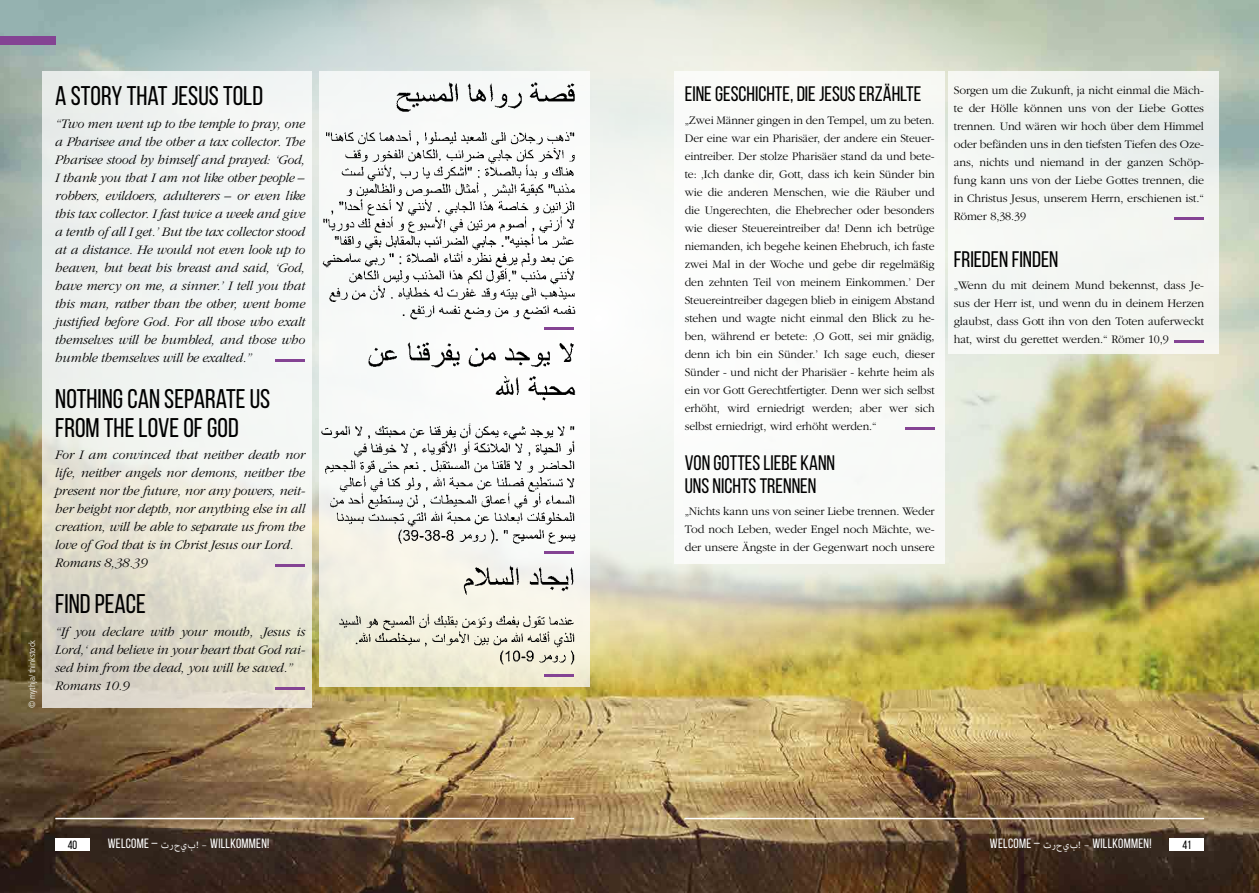
<style>
.page{position:relative;width:1259px;height:893px;background:#fff}
.page>*{position:absolute;margin:0;border:0;box-sizing:border-box;transform-origin:0 0}
.t1{font:27px/28.5px "Bebas Neue";color:#000}
.t2{font:22.5px "Bebas Neue";color:#000}
.t3{font:21px/22.5px "Bebas Neue";color:#000}
.t4{font:italic 300 13.5px/18px "Garamond LT";letter-spacing:-.01em;color:#000;text-align:justify}
.t5{font:13.5px "Bebas Neue";letter-spacing:.02em;color:#fff}
.t6{font:300 12px/18px "Garamond LT";letter-spacing:-.01em;color:#000;text-align:justify}
.t7{font:12px "Bebas Neue";color:#000}
.t8{font:300 condensed 9px "Frutiger LT Std";letter-spacing:-.01em;color:#fff}
.s1{font-family:"Adobe Arabic"}
</style>
<div class="page">
<img style="left:0;top:692px;width:1259px;height:201px">
<div style="left:43px;top:71px;width:268px;height:637px;background:#dfd9cd"></div>
<img style="left:0;top:0;width:1259px;height:692px">
<div style="left:1169px;top:838px;width:35px;height:12px;background:#fff"></div>
<div style="left:55px;top:838px;width:35px;height:12px;background:#fff"></div>
<hr style="left:55px;top:818px;width:519px;height:1px;background:#fff">
<hr style="left:684px;top:818px;width:520px;height:1px;background:#fff">
<div style="left:0;top:36px;width:55px;height:9px;background:#844393"></div>
<hr style="left:905px;top:428px;width:29px;height:2px;background:#844393">
<hr style="left:275px;top:359px;width:30px;height:3px;background:#844393">
<hr style="left:275px;top:565px;width:30px;height:2px;background:#844393">
<hr style="left:275px;top:687px;width:30px;height:3px;background:#844393">
<hr style="left:1174px;top:218px;width:30px;height:2px;background:#844393">
<hr style="left:1174px;top:341px;width:30px;height:2px;background:#844393">
<img style="left:305px;top:70px;width:305px;height:599px">
<hr style="left:544px;top:327px;width:30px;height:3px;background:#844393">
<hr style="left:544px;top:551px;width:30px;height:2px;background:#844393">
<hr style="left:544px;top:674px;width:30px;height:2px;background:#844393">
<p class="t8" style="left:27px;top:708px;width:69px;rotate:-90deg">© mythja/ thinkstock</p>
<p class="t1" style="left:55px;top:81px;width:209px">A STORY THAT JESUS TOLD</p>
<p class="t4" style="left:55px;top:115px;width:251px">“Two men went up to the temple to pray, one a Pharisee and the other a tax collector. The Pharisee stood by himself and prayed: ‘God, I thank you that I am not like other people – robbers, evildoers, adulterers – or even like this tax collector. I fast twice a week and give a tenth of all I get.’ But the tax collector stood at a distance. He would not even look up to heaven, but beat his breast and said, ‘God, have mercy on me, a sinner.’ I tell you that this man, rather than the other, went home justified before God. For all those who exalt themselves will be humbled, and those who humble themselves will be exalted.”</p>
<p class="t1" style="left:55px;top:384px;width:216px">NOTHING CAN SEPARATE US<br>FROM THE LOVE OF GOD</p>
<p class="t4" style="left:55px;top:446px;width:251px">For I am convinced that neither death nor life, neither angels nor demons, neither the present nor the future, nor any powers, neit&shy;her height nor depth, nor anything else in all creation, will be able to separate us from the love of God that is in Christ Jesus our Lord.</p>
<p class="t4" style="left:55px;top:554px;width:94px">Romans 8,38.39</p>
<p class="t1" style="left:55px;top:589px;width:92px">FIND PEACE</p>
<p class="t4" style="left:55px;top:623px;width:251px">“If you declare with your mouth, ‚Jesus is Lord,‘ and believe in your heart that God rai&shy;sed him from the dead, you will be saved.”</p>
<p class="t4" style="left:55px;top:677px;width:76px">Romans 10.9</p>
<p class="t3" style="left:685px;top:83px;width:238px">EINE GESCHICHTE, DIE JESUS ERZÄHLTE</p>
<p class="t6" style="left:685px;top:111px;width:251px">„Zwei Männer gingen in den Tempel, um zu beten.<br>Der eine war ein Pharisäer, der andere ein Steuer&shy;eintreiber. Der stolze Pharisäer stand da und bete&shy;te: ‚Ich danke dir, Gott, dass ich kein Sünder bin wie die anderen Menschen, wie die Räuber und die Ungerechten, die Ehebrecher oder besonders wie dieser Steuereintreiber da! Denn ich betrüge niemanden, ich begehe keinen Ehebruch, ich faste zwei Mal in der Woche und gebe dir regelmäßig den zehnten Teil von meinem Einkommen.’ Der Steuereintreiber dagegen blieb in einigem Abstand stehen und wagte nicht einmal den Blick zu he&shy;ben, während er betete: ‚O Gott, sei mir gnädig, denn ich bin ein Sünder.’ Ich sage euch, dieser Sünder - und nicht der Pharisäer - kehrte heim als ein vor Gott Gerechtfertigter. Denn wer sich selbst erhöht, wird erniedrigt werden; aber wer sich selbst erniedrigt, wird erhöht werden.“</p>
<p class="t3" style="left:685px;top:451px;width:152px">VON GOTTES LIEBE KANN<br>UNS NICHTS TRENNEN</p>
<p class="t6" style="left:685px;top:502px;width:251px">„Nichts kann uns von seiner Liebe trennen. Weder Tod noch Leben, weder Engel noch Mächte, we&shy;der unsere Ängste in der Gegenwart noch unsere</p>
<p class="t6" style="left:954px;top:81px;width:252px">Sorgen um die Zukunft, ja nicht einmal die Mäch&shy;te der Hölle können uns von der Liebe Gottes trennen. Und wären wir hoch über dem Himmel oder befänden uns in den tiefsten Tiefen des Oze&shy;ans, nichts und niemand in der ganzen Schöp&shy;fung kann uns von der Liebe Gottes trennen, die in Christus Jesus, unserem Herrn, erschienen ist.“ Römer 8,38.39</p>
<p class="t2" style="left:954px;top:247px;width:106px">FRIEDEN FINDEN</p>
<p class="t6" style="left:954px;top:276px;width:252px">„Wenn du mit deinem Mund bekennst, dass Je&shy;sus der Herr ist, und wenn du in deinem Herzen glaubst, dass Gott ihn von den Toten auferweckt hat, wirst du gerettet werden.“ Römer 10,9</p>
<p class="t7" style="left:68px;top:838px;width:11px">40</p>
<p class="t5" style="left:108px;top:836px;width:163px">WELCOME – <span class="s1">ت بيح ر –!</span> WILLKOMMEN!</p>
<p class="t5" style="left:990px;top:836px;width:163px">WELCOME – <span class="s1">ت بيح ر –!</span> WILLKOMMEN!</p>
<p class="t7" style="left:1182px;top:838px;width:10px">41</p>
</div>
